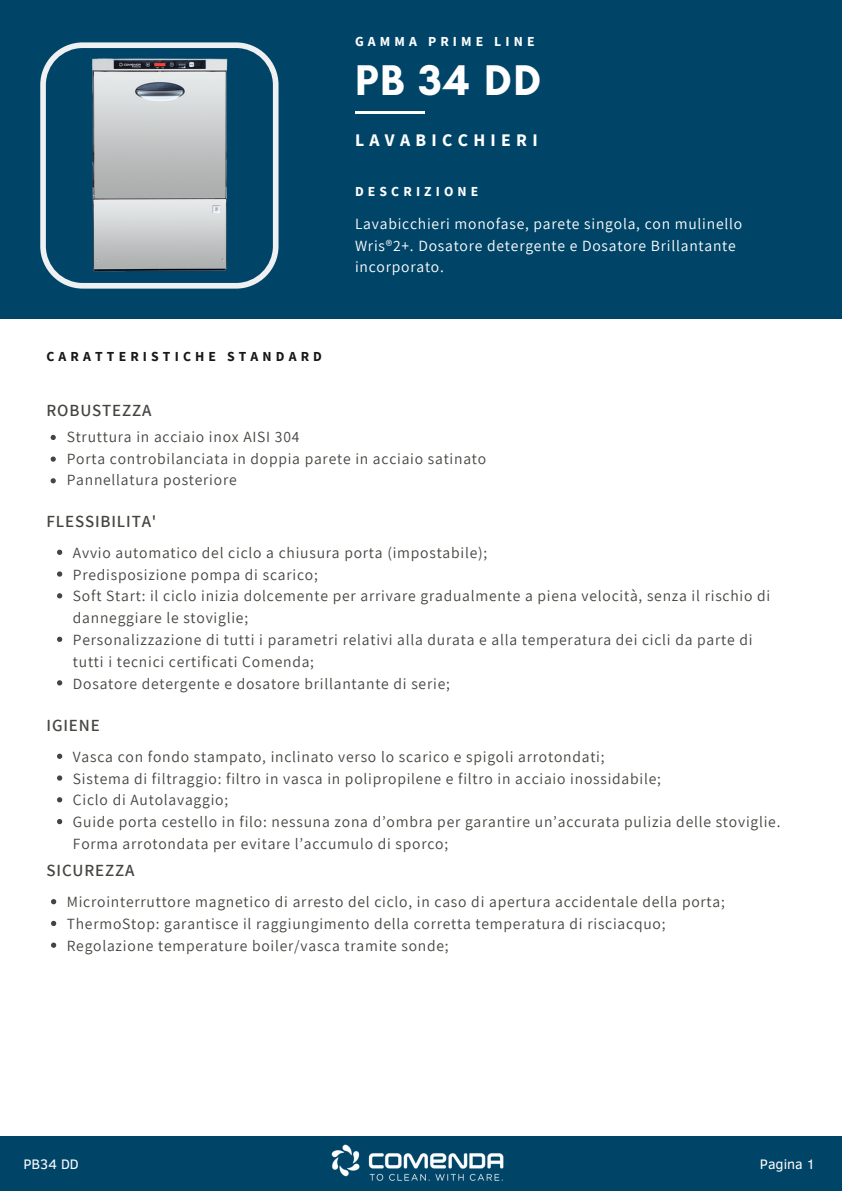
<style>
.page{position:relative;width:842px;height:1191px;background:#fff}
.page>*{position:absolute;margin:0;border:0;box-sizing:border-box;transform-origin:0 0}
.t1{font:700 43.7px "Glacial Indifference";color:#fff}
.t2{font:700 17.7px "Source Sans Pro";letter-spacing:.3em;color:#fff}
.t3{font:600 17px "Assistant";letter-spacing:.05em;color:#444440}
.t4{font:15.6px/21.8px "Assistant";letter-spacing:.05em;color:#444440}
.t5{font:15.6px/21.8px "Assistant";letter-spacing:.05em;color:#fff}
.t6{font:15.5px "Assistant";letter-spacing:.05em;color:#444440}
.t7{font:14.1px "Clear Sans";color:#fff}
.t8{font:700 13.8px "Source Sans Pro";letter-spacing:.3em;color:#fff}
.t9{font:700 13.8px "Source Sans Pro";letter-spacing:.3em;color:#181818}
</style>
<div class="page">
<div style="left:0;top:0;width:842px;height:319px;background:#004568"></div>
<hr style="left:355px;top:112px;width:69px;height:1px;background:#fff">
<svg style="left:40px;top:45px;width:239px;height:243px"></svg>
<div style="left:0;top:1136px;width:842px;height:54px;background:#004568"></div>
<img style="left:331px;top:1144px;width:173px;height:37px">
<svg style="left:57px;top:549px;width:5px;height:6px"></svg>
<svg style="left:57px;top:571px;width:5px;height:5px"></svg>
<svg style="left:57px;top:593px;width:5px;height:5px"></svg>
<svg style="left:57px;top:636px;width:5px;height:6px"></svg>
<svg style="left:57px;top:680px;width:5px;height:5px"></svg>
<svg style="left:51px;top:435px;width:5px;height:5px"></svg>
<svg style="left:51px;top:456px;width:5px;height:5px"></svg>
<svg style="left:51px;top:478px;width:5px;height:5px"></svg>
<svg style="left:57px;top:753px;width:5px;height:5px"></svg>
<svg style="left:57px;top:775px;width:5px;height:5px"></svg>
<svg style="left:57px;top:797px;width:5px;height:5px"></svg>
<svg style="left:57px;top:819px;width:5px;height:5px"></svg>
<svg style="left:51px;top:899px;width:5px;height:5px"></svg>
<svg style="left:51px;top:920px;width:5px;height:5px"></svg>
<svg style="left:51px;top:942px;width:5px;height:5px"></svg>
<img style="left:67px;top:42px;width:185px;height:238px">
<p class="t8" style="left:355px;top:33px;width:181px">GAMMA PRIME LINE</p>
<p class="t1" style="left:355px;top:54px;width:188px">PB 34 DD</p>
<h2 class="t2" style="left:355px;top:128px;width:184px">LAVABICCHIERI</h2>
<p class="t9" style="left:47px;top:347px;width:277px">CARATTERISTICHE STANDARD</p>
<p class="t3" style="left:47px;top:398px;width:107px">ROBUSTEZZA</p>
<p class="t8" style="left:355px;top:182px;width:125px">DESCRIZIONE</p>
<p class="t5" style="left:355px;top:212px;width:389px">Lavabicchieri monofase, parete singola, con mulinello<br>Wris®2+. Dosatore detergente e Dosatore Brillantante incorporato.</p>
<h2 class="t6" style="left:67px;top:426px;width:234px">Struttura in acciaio inox AISI 304</h2>
<p class="t6" style="left:67px;top:448px;width:421px">Porta controbilanciata in doppia parete in acciaio satinato</p>
<p class="t6" style="left:67px;top:469px;width:172px">Pannellatura posteriore</p>
<h2 class="t3" style="left:47px;top:509px;width:111px">FLESSIBILITA'</h2>
<p class="t4" style="left:73px;top:541px;width:416px">Avvio automatico del ciclo a chiusura porta (impostabile);</p>
<h1 class="t4" style="left:73px;top:563px;width:246px">Predisposizione pompa di scarico;</h1>
<h2 class="t4" style="left:73px;top:584px;width:699px">Soft Start: il ciclo inizia dolcemente per arrivare gradualmente a piena velocità, senza il rischio di danneggiare le stoviglie;</h2>
<p class="t4" style="left:73px;top:628px;width:681px">Personalizzazione di tutti i parametri relativi alla durata e alla temperatura dei cicli da parte di tutti i tecnici certificati Comenda;</p>
<h4 class="t4" style="left:73px;top:671px;width:378px">Dosatore detergente e dosatore brillantante di serie;</h4>
<p class="t3" style="left:47px;top:713px;width:55px">IGIENE</p>
<p class="t4" style="left:73px;top:745px;width:533px">Vasca con fondo stampato, inclinato verso lo scarico e spigoli arrotondati;</p>
<p class="t4" style="left:73px;top:767px;width:589px">Sistema di filtraggio: filtro in vasca in polipropilene e filtro in acciaio inossidabile;</p>
<p class="t4" style="left:73px;top:788px;width:157px">Ciclo di Autolavaggio;</p>
<p class="t4" style="left:73px;top:810px;width:709px">Guide porta cestello in filo: nessuna zona d’ombra per garantire un’accurata pulizia delle stoviglie.<br>Forma arrotondata per evitare l’accumulo di sporco;</p>
<p class="t3" style="left:47px;top:858px;width:89px">SICUREZZA</p>
<h2 class="t4" style="left:67px;top:890px;width:660px">Microinterruttore magnetico di arresto del ciclo, in caso di apertura accidentale della porta;</h2>
<p class="t4" style="left:67px;top:912px;width:600px">ThermoStop: garantisce il raggiungimento della corretta temperatura di risciacquo;</p>
<p class="t4" style="left:67px;top:934px;width:383px">Regolazione temperature boiler/vasca tramite sonde;</p>
<p class="t7" style="left:23px;top:1153px;width:57px">PB34 DD</p>
<p class="t7" style="left:760px;top:1153px;width:57px">Pagina 1</p>
</div>
